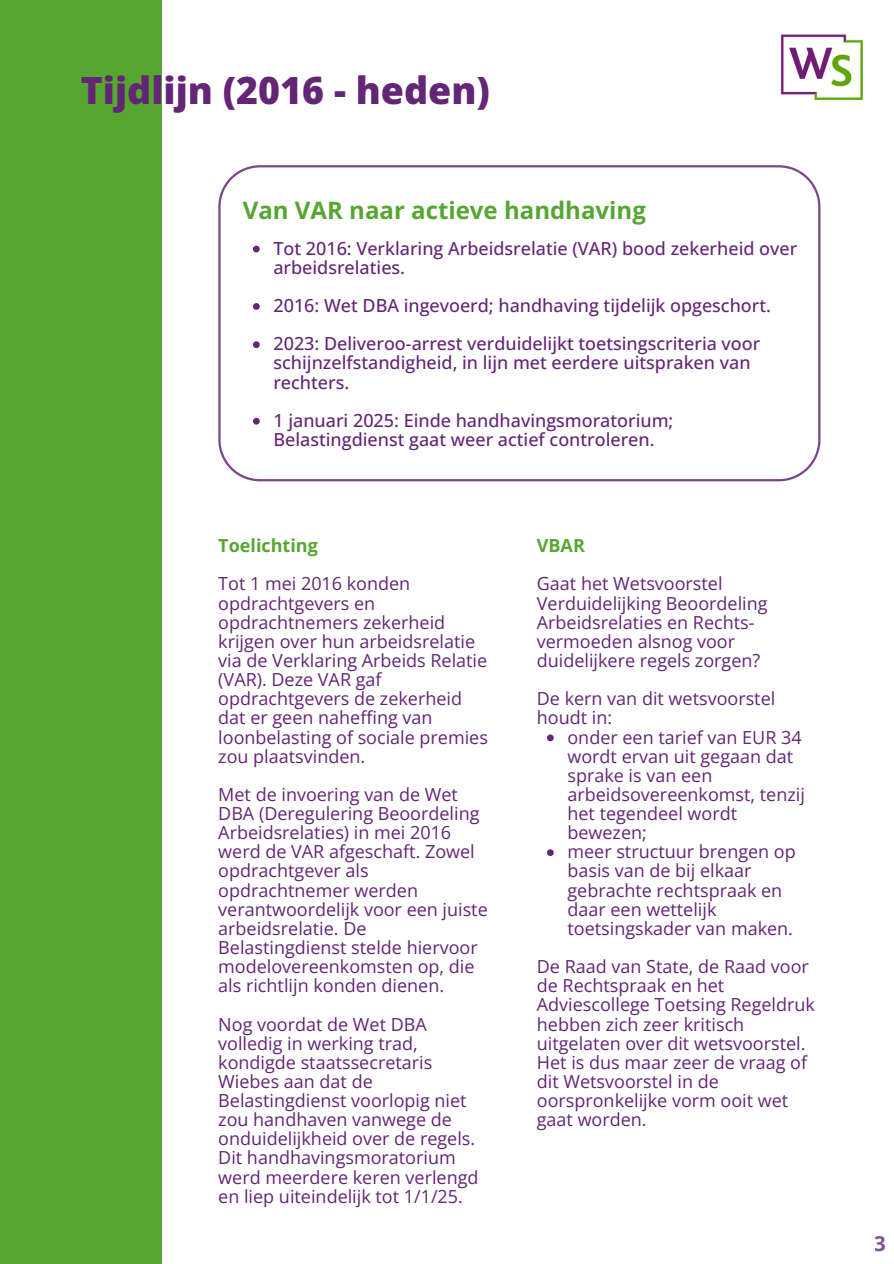
<style>
.page{position:relative;width:894px;height:1264px;background:#fff}
.page>*{position:absolute;margin:0;border:0;box-sizing:border-box;transform-origin:0 0}
.t1{font:800 37.5px "Open Sans";color:#632575}
.t2{font:700 24px "Open Sans";color:#57a632}
.t3{font:700 20.4px "Open Sans";color:#632575}
.t4{font:18px/19.2px "Open Sans";color:#632575}
.t5{font:500 18px/19.2px "Open Sans";color:#632575}
.t6{font:700 18px "Open Sans";color:#57a632}
</style>
<div class="page">
<div style="left:0;top:0;width:161px;height:1263px;background:#57a632"></div>
<svg style="left:218px;top:165px;width:602px;height:316px"></svg>
<svg style="left:253px;top:246px;width:7px;height:6px"></svg>
<svg style="left:253px;top:303px;width:7px;height:7px"></svg>
<svg style="left:253px;top:341px;width:7px;height:7px"></svg>
<svg style="left:253px;top:418px;width:7px;height:6px"></svg>
<svg style="left:547px;top:734px;width:6px;height:7px"></svg>
<svg style="left:547px;top:849px;width:6px;height:7px"></svg>
<img style="left:780px;top:34px;width:83px;height:67px">
<p class="t1" style="left:81px;top:64px;width:410px">Tijdlijn (2016 - heden)</p>
<h1 class="t2" style="left:243px;top:193px;width:404px">Van VAR naar actieve handhaving</h1>
<h2 class="t5" style="left:273px;top:238px;width:525px">Tot 2016: Verklaring Arbeidsrelatie (VAR) bood zekerheid over arbeidsrelaties.</h2>
<p class="t5" style="left:273px;top:295px;width:499px">2016: Wet DBA ingevoerd; handhaving tijdelijk opgeschort.</p>
<p class="t5" style="left:273px;top:334px;width:488px">2023: Deliveroo-arrest verduidelijkt toetsingscriteria voor schijnzelfstandigheid, in lijn met eerdere uitspraken van rechters.</p>
<p class="t5" style="left:273px;top:410px;width:401px">1 januari 2025: Einde handhavingsmoratorium;<br>Belastingdienst gaat weer actief controleren.</p>
<p class="t6" style="left:218px;top:533px;width:101px">Toelichting</p>
<h3 class="t4" style="left:218px;top:574px;width:271px">Tot 1 mei 2016 konden opdrachtgevers en opdrachtnemers zekerheid krijgen over hun arbeidsrelatie via de Verklaring Arbeids Relatie (VAR). Deze VAR gaf opdrachtgevers de zekerheid dat er geen naheffing van loonbelasting of sociale premies zou plaatsvinden.</h3>
<p class="t4" style="left:218px;top:784px;width:271px">Met de invoering van de Wet<br>DBA (Deregulering Beoordeling<br>Arbeidsrelaties) in mei 2016 werd de VAR afgeschaft. Zowel opdrachtgever als opdrachtnemer werden verantwoordelijk voor een juiste arbeidsrelatie. De<br>Belastingdienst stelde hiervoor modelovereenkomsten op, die als richtlijn konden dienen.</p>
<p class="t4" style="left:218px;top:1013px;width:261px">Nog voordat de Wet DBA volledig in werking trad, kondigde staatssecretaris<br>Wiebes aan dat de<br>Belastingdienst voorlopig niet zou handhaven vanwege de onduidelijkheid over de regels.<br>Dit handhavingsmoratorium werd meerdere keren verlengd en liep uiteindelijk tot 1/1/25.</p>
<p class="t6" style="left:536px;top:533px;width:50px">VBAR</p>
<p class="t4" style="left:536px;top:574px;width:232px">Gaat het Wetsvoorstel<br>Verduidelijking Beoordeling<br>Arbeidsrelaties en Rechts&shy;vermoeden alsnog voor duidelijkere regels zorgen?</p>
<p class="t4" style="left:536px;top:688px;width:240px">De kern van dit wetsvoorstel houdt in:</p>
<h4 class="t4" style="left:567px;top:727px;width:239px">onder een tarief van EUR 34 wordt ervan uit gegaan dat sprake is van een arbeidsovereenkomst, tenzij het tegendeel wordt bewezen;</h4>
<p class="t4" style="left:567px;top:841px;width:230px">meer structuur brengen op basis van de bij elkaar gebrachte rechtspraak en daar een wettelijk toetsingskader van maken.</p>
<p class="t4" style="left:536px;top:956px;width:279px">De Raad van State, de Raad voor de Rechtspraak en het<br>Adviescollege Toetsing Regeldruk hebben zich zeer kritisch uitgelaten over dit wetsvoorstel.<br>Het is dus maar zeer de vraag of dit Wetsvoorstel in de oorspronkelijke vorm ooit wet gaat worden.</p>
<p class="t3" style="left:874px;top:1229px;width:13px">3</p>
</div>
